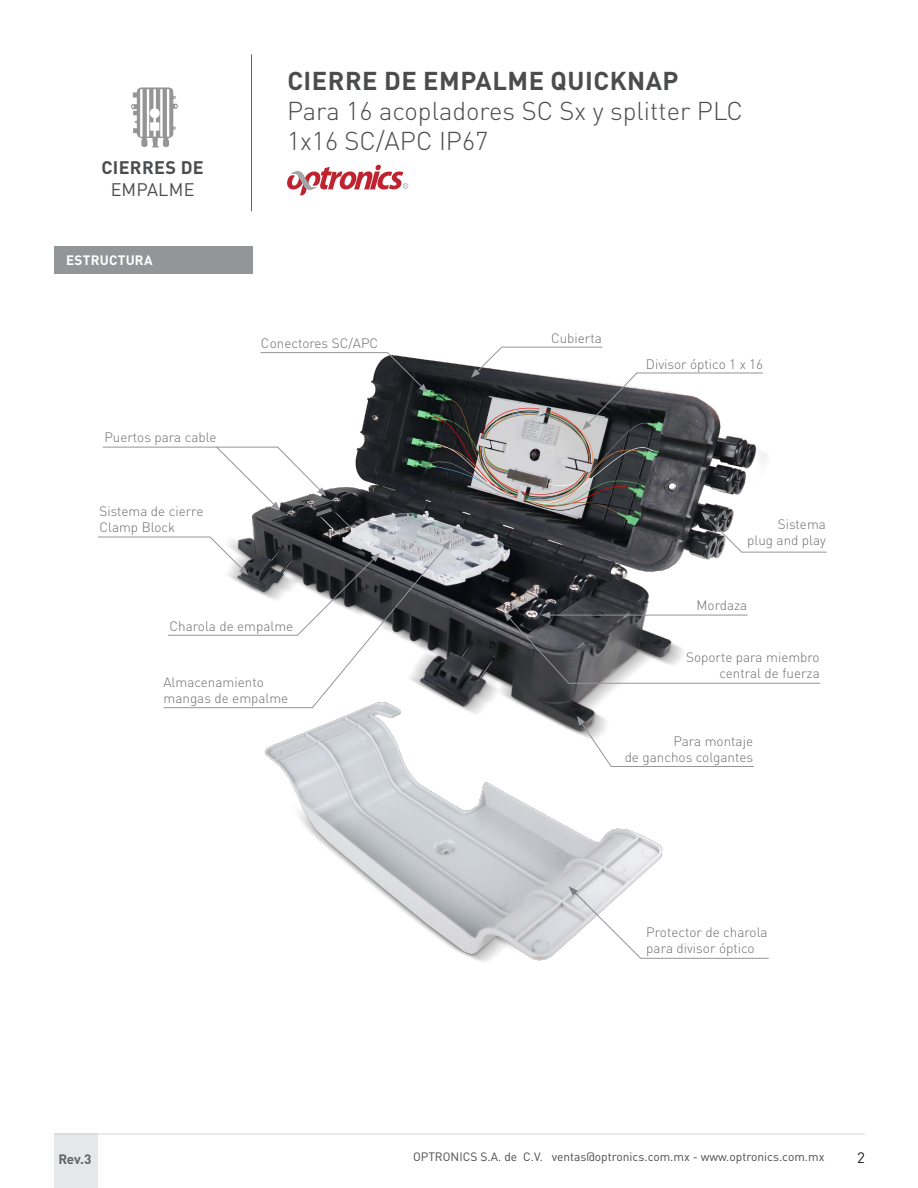
<style>
.page{position:relative;width:918px;height:1188px;background:#fff}
.page>*{position:absolute;margin:0;border:0;box-sizing:border-box;transform-origin:0 0}
.t1{font:300 25.5px/30px "DIN Pro";color:#4b4c4d}
.t2{font:700 25.5px "DIN Pro";letter-spacing:.02em;color:#4b4c4d}
.t3{font:700 18px "DIN Pro";letter-spacing:.02em;color:#4b4c4d}
.t4{font:18px "DIN Pro";letter-spacing:.01em;color:#4b4c4d}
.t5{font:15px "DIN Pro";color:#231f20}
.t6{font:300 13.5px/16.2px "DIN Pro";color:#6c6d70}
.t7{font:700 13.5px "DIN Pro";letter-spacing:.02em;color:#fff}
.t8{font:700 13.5px "DIN Pro";color:#636366}
.t9{font:12px "DIN Pro";color:#4b4c4d}
</style>
<div class="page">
<div style="left:54px;top:1134px;width:44px;height:54px;background:#e6e7e9"></div>
<hr style="left:55px;top:1134px;width:810px;height:1px;background:#d1d2d4">
<hr style="left:251px;top:54px;width:1px;height:157px;background:#636366">
<svg style="left:287px;top:165px;width:121px;height:30px"></svg>
<svg style="left:131px;top:87px;width:47px;height:60px"></svg>
<img style="left:164px;top:360px;width:603px;height:349px">
<div style="left:54px;top:246px;width:199px;height:28px;background:#939598"></div>
<svg style="left:102px;top:446px;width:224px;height:65px"></svg>
<svg style="left:504px;top:612px;width:317px;height:72px"></svg>
<svg style="left:260px;top:352px;width:168px;height:41px"></svg>
<svg style="left:705px;top:957px;width:64px;height:2px"></svg>
<svg style="left:98px;top:536px;width:282px;height:9px"></svg>
<svg style="left:701px;top:512px;width:126px;height:41px"></svg>
<svg style="left:471px;top:346px;width:292px;height:84px"></svg>
<svg style="left:705px;top:766px;width:49px;height:1px"></svg>
<svg style="left:163px;top:545px;width:284px;height:163px"></svg>
<svg style="left:442px;top:540px;width:9px;height:10px"></svg>
<img style="left:216px;top:679px;width:489px;height:283px">
<h2 class="t3" style="left:101px;top:153px;width:104px">CIERRES DE</h2>
<h2 class="t4" style="left:111px;top:177px;width:85px">EMPALME</h2>
<p class="t7" style="left:66px;top:249px;width:88px">ESTRUCTURA</p>
<p class="t6" style="left:104px;top:428px;width:114px">Puertos para cable</p>
<p class="t6" style="left:99px;top:502px;width:106px">Sistema de cierre<br>Clamp Block</p>
<h1 class="t2" style="left:287px;top:60px;width:393px">CIERRE DE EMPALME QUICKNAP</h1>
<h1 class="t1" style="left:287px;top:94px;width:457px">Para 16 acopladores SC Sx y splitter PLC<br>1x16 SC/APC IP67</h1>
<p class="t6" style="left:261px;top:334px;width:119px">Conectores SC/APC</p>
<p class="t6" style="left:551px;top:329px;width:52px">Cubierta</p>
<p class="t6" style="left:646px;top:355px;width:119px">Divisor óptico 1 x 16</p>
<p class="t6" style="left:747px;top:515px;width:80px;text-align:right">Sistema<br>plug and play</p>
<p class="t6" style="left:697px;top:596px;width:52px">Mordaza</p>
<p class="t6" style="left:169px;top:617px;width:125px">Charola de empalme</p>
<p class="t6" style="left:164px;top:672px;width:126px">Almacenamiento mangas de empalme</p>
<p class="t6" style="left:686px;top:648px;width:135px;text-align:right">Soporte para miembro central de fuerza</p>
<p class="t6" style="left:625px;top:732px;width:130px;text-align:right">Para montaje<br>de ganchos colgantes</p>
<p class="t6" style="left:646px;top:922px;width:123px">Protector de charola para divisor óptico</p>
<p class="t8" style="left:58px;top:1148px;width:34px">Rev.3</p>
<p class="t9" style="left:413px;top:1149px;width:413px">OPTRONICS S.A. de C.V. ventas@optronics.com.mx - www.optronics.com.mx</p>
<p class="t5" style="left:857px;top:1148px;width:9px">2</p>
</div>
